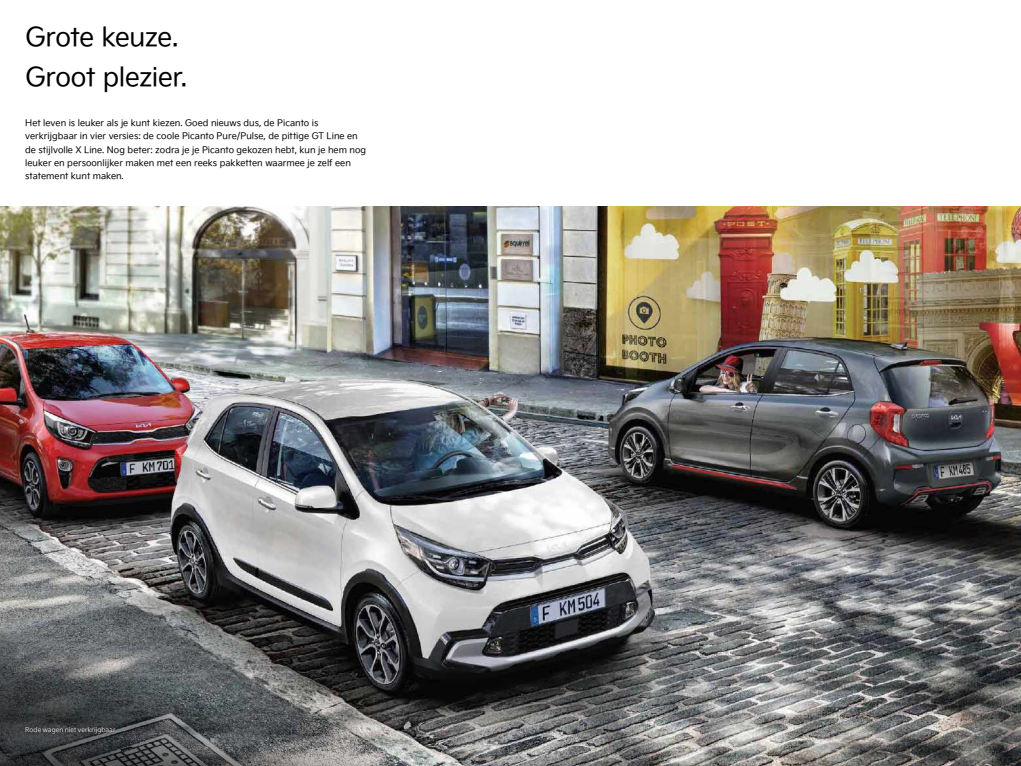
<style>
.page{position:relative;width:1021px;height:766px;background:#fff}
.page>*{position:absolute;margin:0;border:0;box-sizing:border-box;transform-origin:0 0}
.t1{font:26px/40px "Kia Signature OTF Regular";letter-spacing:-.015em;color:#000}
.t2{font:9px/13.3px "Kia Signature OTF Regular";color:#000}
.t3{font:6.5px "Kia Signature OTF Light";letter-spacing:.015em;color:#fff}
</style>
<div class="page">
<img style="left:0;top:206px;width:1020px;height:559px">
<svg style="left:0;top:600px;width:572px;height:165px;background:#57595a"></svg>
<div style="left:23px;top:723px;width:95px;height:13px;background:#000;opacity:.85"></div>
<h1 class="t1" style="left:25px;top:15px;width:163px">Grote keuze.<br>Groot plezier.</h1>
<p class="t2" style="left:25px;top:115px;width:342px">Het leven is leuker als je kunt kiezen. Goed nieuws dus, de Picanto is verkrijgbaar in vier versies: de coole Picanto Pure/Pulse, de pittige GT Line en de stijlvolle X Line. Nog beter: zodra je je Picanto gekozen hebt, kun je hem nog leuker en persoonlijker maken met een reeks pakketten waarmee je zelf een statement kunt maken.</p>
<p class="t3" style="left:25px;top:724px;width:92px">Rode wagen niet verkrijgbaar</p>
</div>
